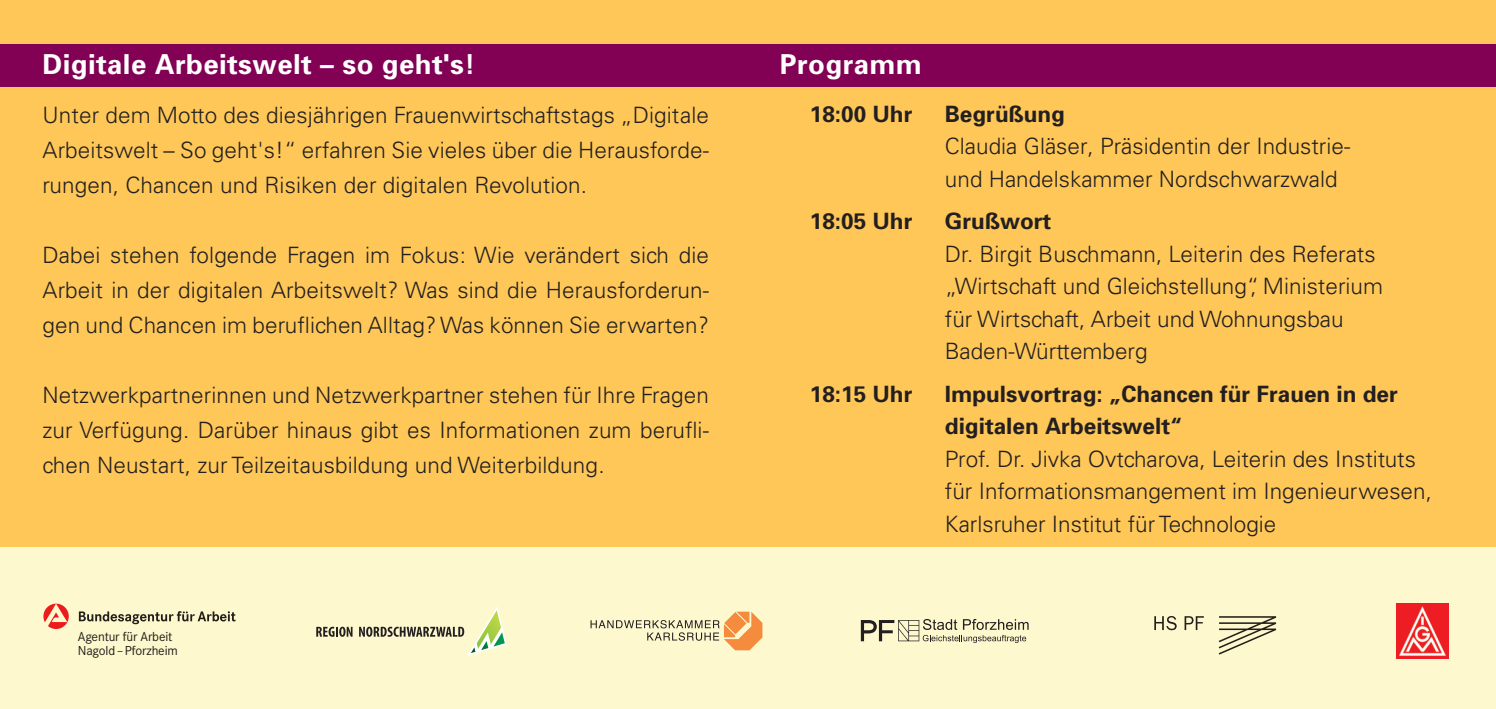
<style>
.page{position:relative;width:1496px;height:709px;background:#fff}
.page>*{position:absolute;margin:0;border:0;box-sizing:border-box;transform-origin:0 0}
.t1{font:700 27.5px "Univers";letter-spacing:.015em;color:#fff}
.t2{font:300 22.5px/32.5px "Univers";color:#231f20;text-align:justify}
.t3{font:700 22.5px/32.5px "Univers";color:#231f20}
.t4{font:13.5px/14.2px "Corporate S";letter-spacing:-.01em;color:#231f20}
.s1{font-weight:700}
</style>
<div class="page">
<div style="left:0;top:0;width:1495px;height:709px;background:#fec757"></div>
<div style="left:0;top:547px;width:1495px;height:162px;background:#fef8ce"></div>
<div style="left:0;top:44px;width:1495px;height:42px;background:#820155"></div>
<svg style="left:316px;top:626px;width:36px;height:10px"></svg>
<svg style="left:359px;top:606px;width:148px;height:50px"></svg>
<svg style="left:79px;top:611px;width:156px;height:13px"></svg>
<svg style="left:43px;top:603px;width:26px;height:26px"></svg>
<svg style="left:1218px;top:616px;width:57px;height:38px"></svg>
<svg style="left:1154px;top:616px;width:49px;height:14px"></svg>
<img style="left:1396px;top:604px;width:52px;height:54px">
<svg style="left:590px;top:611px;width:172px;height:39px"></svg>
<svg style="left:860px;top:619px;width:168px;height:24px"></svg>
<p class="t1" style="left:43px;top:46px;width:434px">Digitale Arbeitswelt – so geht's!</p>
<p class="t2" style="left:43px;top:97px;width:668px;line-height:35px">Unter dem Motto des diesjährigen Frauenwirtschaftstags „Digitale Arbeitswelt – So geht's!“ erfahren Sie vieles über die Herausforde&shy;rungen, Chancen und Risiken der digitalen Revolution.</p>
<p class="t2" style="left:43px;top:237px;width:668px;line-height:35px">Dabei stehen folgende Fragen im Fokus: Wie verändert sich die Arbeit in der digitalen Arbeitswelt? Was sind die Herausforderun&shy;gen und Chancen im beruflichen Alltag? Was können Sie erwarten?</p>
<p class="t2" style="left:43px;top:377px;width:668px;line-height:35px">Netzwerkpartnerinnen und Netzwerkpartner stehen für Ihre Fragen zur Verfügung. Darüber hinaus gibt es Informationen zum berufli&shy;chen Neustart, zur Teilzeitausbildung und Weiterbildung.</p>
<p class="t4" style="left:78px;top:629px;width:102px">Agentur für Arbeit<br>Nagold – Pforzheim</p>
<p class="t1" style="left:780px;top:46px;width:143px">Programm</p>
<p class="t3" style="left:809px;top:97px;width:104px">18:00 Uhr</p>
<p class="t2" style="left:945px;top:97px;width:407px;text-align:left"><span class="s1">Begrüßung<br></span>Claudia Gläser, Präsidentin der Industrie&shy;und Handelskammer Nordschwarzwald</p>
<p class="t3" style="left:809px;top:204px;width:104px">18:05 Uhr</p>
<p class="t3" style="left:945px;top:204px;width:108px">Grußwort</p>
<p class="t2" style="left:945px;top:237px;width:439px;text-align:left">Dr. Birgit Buschmann, Leiterin des Referats „Wirtschaft und Gleichstellung“, Ministerium für Wirtschaft, Arbeit und Wohnungsbau Baden-Württemberg</p>
<p class="t3" style="left:809px;top:377px;width:104px">18:15 Uhr</p>
<p class="t3" style="left:945px;top:377px;width:454px">Impulsvortrag: „Chancen für Frauen in der digitalen Arbeitswelt“</p>
<p class="t2" style="left:945px;top:442px;width:488px;text-align:left">Prof. Dr. Jivka Ovtcharova, Leiterin des Instituts für Informationsmangement im Ingenieurwesen,<br>Karlsruher Institut für Technologie</p>
</div>
